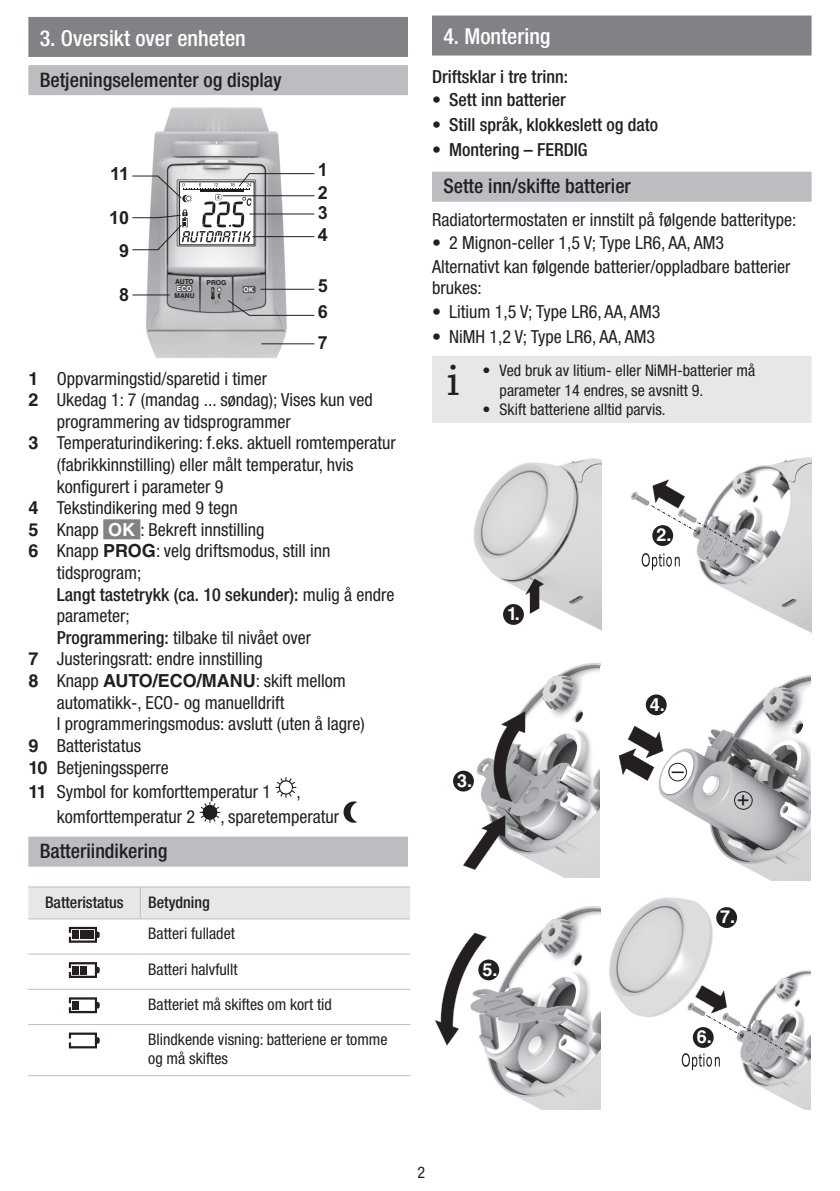
<style>
.page{position:relative;width:840px;height:1191px;background:#fff}
.page>*{position:absolute;margin:0;border:0;box-sizing:border-box;transform-origin:0 0}
.t1{font:48px "Chaparral Pro";color:#231f20}
.t2{font:500 condensed 22px "Helvetica Neue";color:#fff}
.t3{font:21.8px "Arial";color:#231f20}
.t4{font:500 condensed 20px "Helvetica Neue";color:#231f20}
.t5{font:condensed 18px/23.4px "Helvetica Neue";color:#231f20}
.t6{font:500 condensed 18px "Helvetica Neue";color:#231f20}
.t7{font:700 18px "Helvetica LT Std";color:#fff}
.t8{font:700 18px/32.8px "Arial";color:#231f20;text-align:center}
.t9{font:condensed 16px/19.2px "Helvetica Neue";color:#231f20}
.t10{font:500 condensed 16px "Helvetica Neue";color:#231f20}
.t11{font:700 6.8px "Helvetica LT Std";color:#231f20}
.t12{font:700 6.8px "Helvetica LT Std";color:#fff}
.s1{font-family:"Helvetica LT Std";font-weight:700;font-stretch:normal}
.s2{font-family:"Helvetica LT Std";font-weight:700;font-stretch:normal;color:#fff}
.s3{font-weight:400}
.s4{font-weight:500}
</style>
<div class="page">
<div style="left:28px;top:17px;width:380px;height:40px;background:#808285"></div>
<div style="left:28px;top:65px;width:380px;height:30px;background:#bcbdc0"></div>
<div style="left:103px;top:519px;width:37px;height:20px;background:#808285"></div>
<div style="left:28px;top:836px;width:380px;height:30px;background:#bcbdc0"></div>
<img style="left:146px;top:107px;width:147px;height:251px">
<hr style="left:261px;top:343px;width:53px;height:1px;background:#231f20">
<svg style="left:132px;top:173px;width:183px;height:143px"></svg>
<div style="left:242px;top:286px;width:13px;height:7px;background:#57585a"></div>
<div style="left:176px;top:285px;width:16px;height:7px;background:#57585a"></div>
<svg style="left:275px;top:777px;width:21px;height:21px"></svg>
<svg style="left:199px;top:802px;width:21px;height:20px"></svg>
<div style="left:203px;top:805px;width:14px;height:14px;background:#231f20;border-radius:50%"></div>
<div style="left:203px;top:805px;width:14px;height:14px;border:1px solid #231f20;border-radius:50%"></div>
<svg style="left:343px;top:801px;width:14px;height:21px"></svg>
<div style="left:28px;top:887px;width:382px;height:31px;background:#e6e7e9"></div>
<svg style="left:28px;top:919px;width:382px;height:130px"></svg>
<hr style="left:28px;top:886px;width:112px;height:1px;background:#bcbdc0">
<hr style="left:140px;top:886px;width:270px;height:1px;background:#bcbdc0">
<hr style="left:28px;top:918px;width:112px;height:1px;background:#bcbdc0">
<hr style="left:140px;top:918px;width:270px;height:1px;background:#bcbdc0">
<hr style="left:28px;top:953px;width:112px;height:1px;background:#bcbdc0">
<hr style="left:140px;top:953px;width:270px;height:1px;background:#bcbdc0">
<hr style="left:28px;top:988px;width:112px;height:1px;background:#bcbdc0">
<hr style="left:140px;top:988px;width:270px;height:1px;background:#bcbdc0">
<hr style="left:28px;top:1024px;width:112px;height:1px;background:#bcbdc0">
<hr style="left:140px;top:1024px;width:270px;height:1px;background:#bcbdc0">
<hr style="left:28px;top:1075px;width:112px;height:1px;background:#bcbdc0">
<hr style="left:140px;top:1075px;width:270px;height:1px;background:#bcbdc0">
<hr style="left:140px;top:887px;width:1px;height:31px;background:#bcbdc0">
<svg style="left:69px;top:927px;width:31px;height:15px"></svg>
<div style="left:87px;top:930px;width:6px;height:9px;background:#231f20"></div>
<svg style="left:69px;top:962px;width:31px;height:16px"></svg>
<svg style="left:69px;top:997px;width:31px;height:16px"></svg>
<svg style="left:69px;top:1032px;width:31px;height:16px"></svg>
<div style="left:432px;top:16px;width:379px;height:40px;background:#808285"></div>
<div style="left:432px;top:172px;width:379px;height:30px;background:#bcbdc0"></div>
<div style="left:432px;top:356px;width:379px;height:67px;background:#e6e7e9"></div>
<img style="left:631px;top:457px;width:179px;height:175px">
<img style="left:474px;top:458px;width:126px;height:172px">
<img style="left:458px;top:662px;width:141px;height:215px">
<img style="left:435px;top:906px;width:165px;height:203px">
<img style="left:609px;top:897px;width:201px;height:212px">
<img style="left:599px;top:667px;width:211px;height:213px">
<div style="left:478px;top:959px;width:21px;height:21px;background:#231f20;border-radius:50%"></div>
<div style="left:645px;top:694px;width:21px;height:21px;background:#231f20;border-radius:50%"></div>
<div style="left:668px;top:763px;width:18px;height:18px;border:1px solid #231f20;border-radius:50%"></div>
<div style="left:733px;top:791px;width:19px;height:18px;border:1px solid #231f20;border-radius:50%"></div>
<div style="left:715px;top:907px;width:21px;height:21px;background:#231f20;border-radius:50%"></div>
<div style="left:502px;top:604px;width:21px;height:21px;background:#231f20;border-radius:50%"></div>
<svg style="left:641px;top:505px;width:104px;height:65px"></svg>
<svg style="left:681px;top:1014px;width:107px;height:56px"></svg>
<div style="left:453px;top:770px;width:20px;height:21px;background:#231f20;border-radius:50%"></div>
<div style="left:652px;top:525px;width:20px;height:21px;background:#231f20;border-radius:50%"></div>
<p class="t2" style="left:40px;top:25px;width:207px">3. Oversikt over enheten</p>
<p class="t4" style="left:40px;top:68px;width:243px">Betjeningselementer og display</p>
<p class="t8" style="left:110px;top:157px;width:21px">11</p>
<p class="t8" style="left:109px;top:202px;width:22px">10<br>9</p>
<p class="t8" style="left:119px;top:279px;width:12px">8</p>
<p class="t11" style="left:175px;top:277px;width:20px">AUTO</p>
<p class="t11" style="left:206px;top:278px;width:21px">PROG</p>
<p class="t11" style="left:174px;top:291px;width:22px">MANU</p>
<p class="t12" style="left:177px;top:284px;width:16px">ECO</p>
<p class="t12" style="left:243px;top:285px;width:12px">OK</p>
<p class="t8" style="left:318px;top:154px;width:12px">1</p>
<p class="t8" style="left:318px;top:177px;width:12px">2</p>
<p class="t8" style="left:318px;top:196px;width:12px">3</p>
<p class="t8" style="left:318px;top:219px;width:12px">4</p>
<p class="t8" style="left:318px;top:270px;width:12px">5</p>
<p class="t8" style="left:318px;top:295px;width:12px">6</p>
<p class="t8" style="left:318px;top:326px;width:12px">7</p>
<p class="t5" style="left:28px;top:366px;width:240px"><span class="s1">1</span> Oppvarmingstid/sparetid i timer</p>
<p class="t5" style="left:28px;top:388px;width:346px"><span class="s1">2</span> Ukedag 1: 7 (mandag ... søndag); Vises kun ved</p>
<p class="t5" style="left:57px;top:409px;width:235px">programmering av tidsprogrammer</p>
<p class="t5" style="left:28px;top:431px;width:369px"><span class="s1">3</span> Temperaturindikering: f.eks. aktuell romtemperatur</p>
<p class="t5" style="left:57px;top:453px;width:298px">(fabrikkinnstilling) eller målt temperatur, hvis</p>
<p class="t5" style="left:57px;top:474px;width:168px">konfigurert i parameter 9</p>
<p class="t5" style="left:28px;top:496px;width:211px"><span class="s1">4</span> Tekstindikering med 9 tegn</p>
<p class="t5" style="left:28px;top:517px;width:237px"><span class="s1">5</span> Knapp <span class="s2">OK</span> : Bekreft innstilling</p>
<p class="t5" style="left:28px;top:539px;width:303px"><span class="s1">6</span> Knapp <span class="s1">PROG</span>: velg driftsmodus, still inn</p>
<p class="t5" style="left:57px;top:561px;width:86px">tidsprogram;</p>
<p class="t6" style="left:57px;top:583px;width:339px">Langt tastetrykk (ca. 10 sekunder): <span class="s3">mulig å endre</span></p>
<p class="t5" style="left:57px;top:604px;width:74px">parameter;</p>
<p class="t5" style="left:57px;top:625px;width:256px"><span class="s4">Programmering:</span> tilbake til nivået over</p>
<p class="t5" style="left:28px;top:647px;width:236px"><span class="s1">7</span> Justeringsratt: endre innstilling</p>
<p class="t5" style="left:28px;top:669px;width:319px"><span class="s1">8</span> Knapp <span class="s1">AUTO/ECO/MANU</span>: skift mellom</p>
<p class="t5" style="left:57px;top:690px;width:229px">automatikk-, ECO- og manuelldrift</p>
<p class="t5" style="left:57px;top:712px;width:309px">I programmeringsmodus: avslutt (uten å lagre)</p>
<p class="t5" style="left:28px;top:733px;width:114px"><span class="s1">9</span> Batteristatus</p>
<p class="t5" style="left:28px;top:755px;width:142px"><span class="s1">10</span> Betjeningssperre</p>
<p class="t5" style="left:28px;top:779px;width:244px"><span class="s1">11</span> Symbol for komforttemperatur 1</p>
<p class="t5" style="left:296px;top:779px;width:6px">,</p>
<p class="t5" style="left:57px;top:804px;width:140px">komforttemperatur 2</p>
<p class="t5" style="left:220px;top:804px;width:120px">, sparetemperatur</p>
<p class="t4" style="left:40px;top:839px;width:129px">Batteriindikering</p>
<p class="t10" style="left:45px;top:892px;width:80px">Batteristatus</p>
<p class="t10" style="left:148px;top:892px;width:63px">Betydning</p>
<p class="t9" style="left:148px;top:924px;width:88px">Batteri fulladet</p>
<p class="t9" style="left:148px;top:959px;width:91px">Batteri halvfullt</p>
<p class="t9" style="left:148px;top:994px;width:185px">Batteriet må skiftes om kort tid</p>
<p class="t9" style="left:148px;top:1029px;width:241px">Blindkende visning: batteriene er tomme og må skiftes</p>
<p class="t2" style="left:443px;top:23px;width:109px">4. Montering</p>
<p class="t6" style="left:432px;top:66px;width:137px">Driftsklar i tre trinn:</p>
<p class="t6" style="left:432px;top:89px;width:135px">• Sett inn batterier</p>
<p class="t6" style="left:432px;top:114px;width:227px">• Still språk, klokkeslett og dato</p>
<p class="t6" style="left:432px;top:139px;width:157px">• Montering – FERDIG</p>
<p class="t4" style="left:443px;top:174px;width:189px">Sette inn/skifte batterier</p>
<p class="t5" style="left:432px;top:208px;width:365px">Radiatortermostaten er innstilt på følgende batteritype:</p>
<p class="t5" style="left:432px;top:231px;width:359px">• 2 Mignon-celler 1,5 V; Type LR6, AA, AM3<br>Alternativt kan følgende batterier/oppladbare batterier</p>
<p class="t5" style="left:432px;top:276px;width:51px">brukes:</p>
<p class="t5" style="left:432px;top:299px;width:230px">• Litium 1,5 V; Type LR6, AA, AM3</p>
<p class="t5" style="left:432px;top:324px;width:224px">• NiMH 1,2 V; Type LR6, AA, AM3</p>
<h1 class="t1" style="left:446px;top:353px;width:14px">i</h1>
<p class="t9" style="left:499px;top:361px;width:257px;text-indent:-17px">• Ved bruk av litium- eller NiMH-batterier må parameter 14 endres, se avsnitt 9.</p>
<p class="t9" style="left:482px;top:399px;width:184px">• Skift batteriene alltid parvis.</p>
<p class="t7" style="left:507px;top:603px;width:14px">1.</p>
<p class="t7" style="left:457px;top:769px;width:17px">3.</p>
<p class="t7" style="left:482px;top:958px;width:17px">5.</p>
<p class="t7" style="left:656px;top:524px;width:17px">2.</p>
<p class="t7" style="left:649px;top:693px;width:17px">4.</p>
<p class="t3" style="left:671px;top:756px;width:14px">–</p>
<p class="t3" style="left:736px;top:786px;width:14px">+</p>
<p class="t7" style="left:719px;top:906px;width:17px">7.</p>
<p class="t7" style="left:696px;top:1025px;width:17px">6.</p>
<p class="t9" style="left:417px;top:1162px;width:9px">2</p>
</div>
